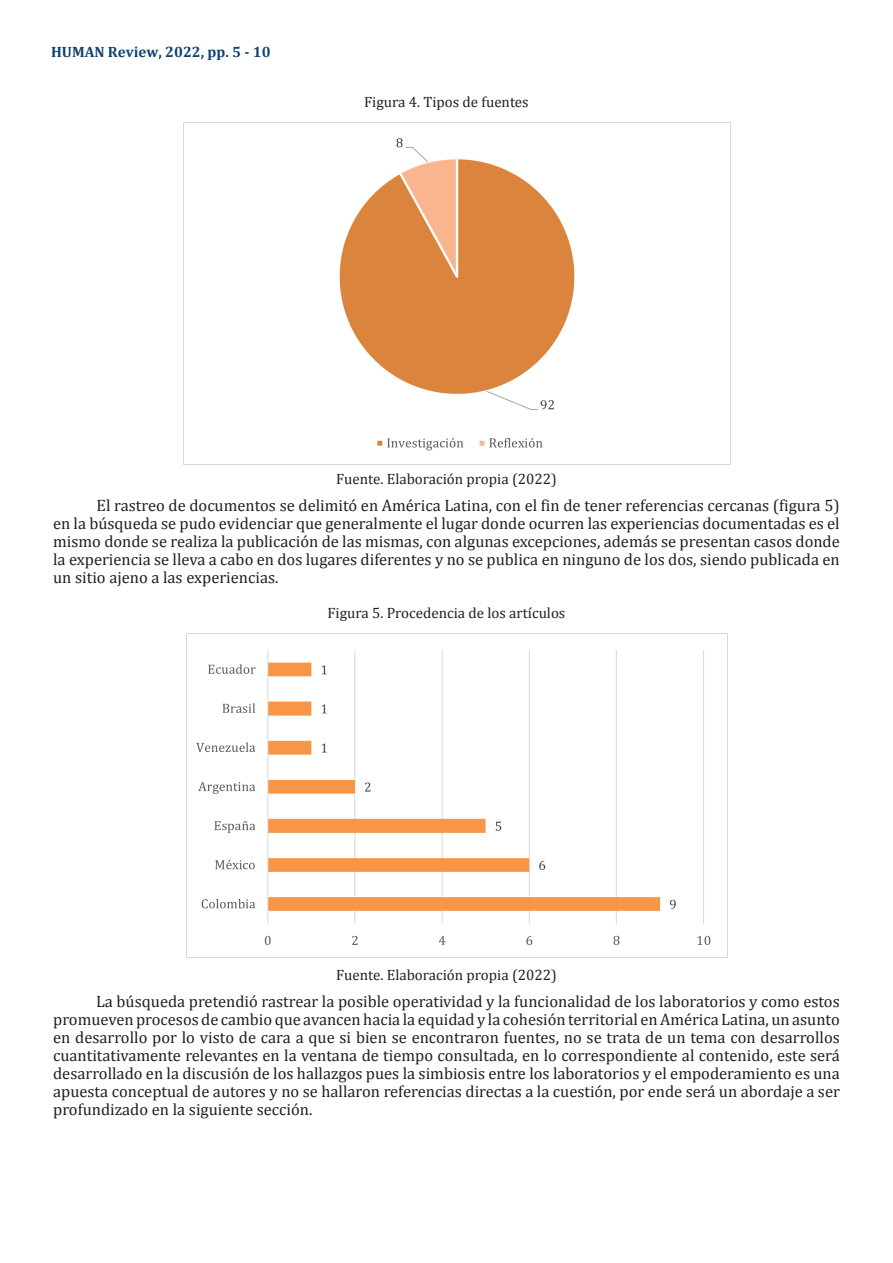
<style>
.page{position:relative;width:893px;height:1263px;background:#fff}
.page>*{position:absolute;margin:0;border:0;box-sizing:border-box;transform-origin:0 0}
.Parrafos-siguientes{font:16.5px/18px "Cambria";color:#231f20;text-align:justify}
.Fuente-Tablas{font:15px "Cambria";color:#231f20}
.t1{font:700 15px "Cambria";color:#104370}
</style>
<div class="page">
<img style="left:183px;top:122px;width:548px;height:343px">
<img style="left:187px;top:633px;width:540px;height:325px">
<p class="t1" style="left:51px;top:41px;width:221px">HUMAN Review, 2022, pp. 5 - 10</p>
<p class="Fuente-Tablas" style="left:364px;top:93px;width:166px">Figura 4. Tipos de fuentes</p>
<p class="Fuente-Tablas" style="left:336px;top:470px;width:222px">Fuente. Elaboración propia (2022)</p>
<p class="Parrafos-siguientes" style="left:53px;top:496px;width:788px;text-indent:43px">El rastreo de documentos se delimitó en América Latina, con el fin de tener referencias cercanas (figura 5) en la búsqueda se pudo evidenciar que generalmente el lugar donde ocurren las experiencias documentadas es el mismo donde se realiza la publicación de las mismas, con algunas excepciones, además se presentan casos donde la experiencia se lleva a cabo en dos lugares diferentes y no se publica en ninguno de los dos, siendo publicada en un sitio ajeno a las experiencias.</p>
<p class="Fuente-Tablas" style="left:328px;top:604px;width:239px">Figura 5. Procedencia de los artículos</p>
<p class="Fuente-Tablas" style="left:336px;top:966px;width:222px">Fuente. Elaboración propia (2022)</p>
<p class="Parrafos-siguientes" style="left:53px;top:992px;width:788px;text-indent:43px">La búsqueda pretendió rastrear la posible operatividad y la funcionalidad de los laboratorios y como estos promueven procesos de cambio que avancen hacia la equidad y la cohesión territorial en América Latina, un asunto en desarrollo por lo visto de cara a que si bien se encontraron fuentes, no se trata de un tema con desarrollos cuantitativamente relevantes en la ventana de tiempo consultada, en lo correspondiente al contenido, este será desarrollado en la discusión de los hallazgos pues la simbiosis entre los laboratorios y el empoderamiento es una apuesta conceptual de autores y no se hallaron referencias directas a la cuestión, por ende será un abordaje a ser profundizado en la siguiente sección.</p>
</div>
